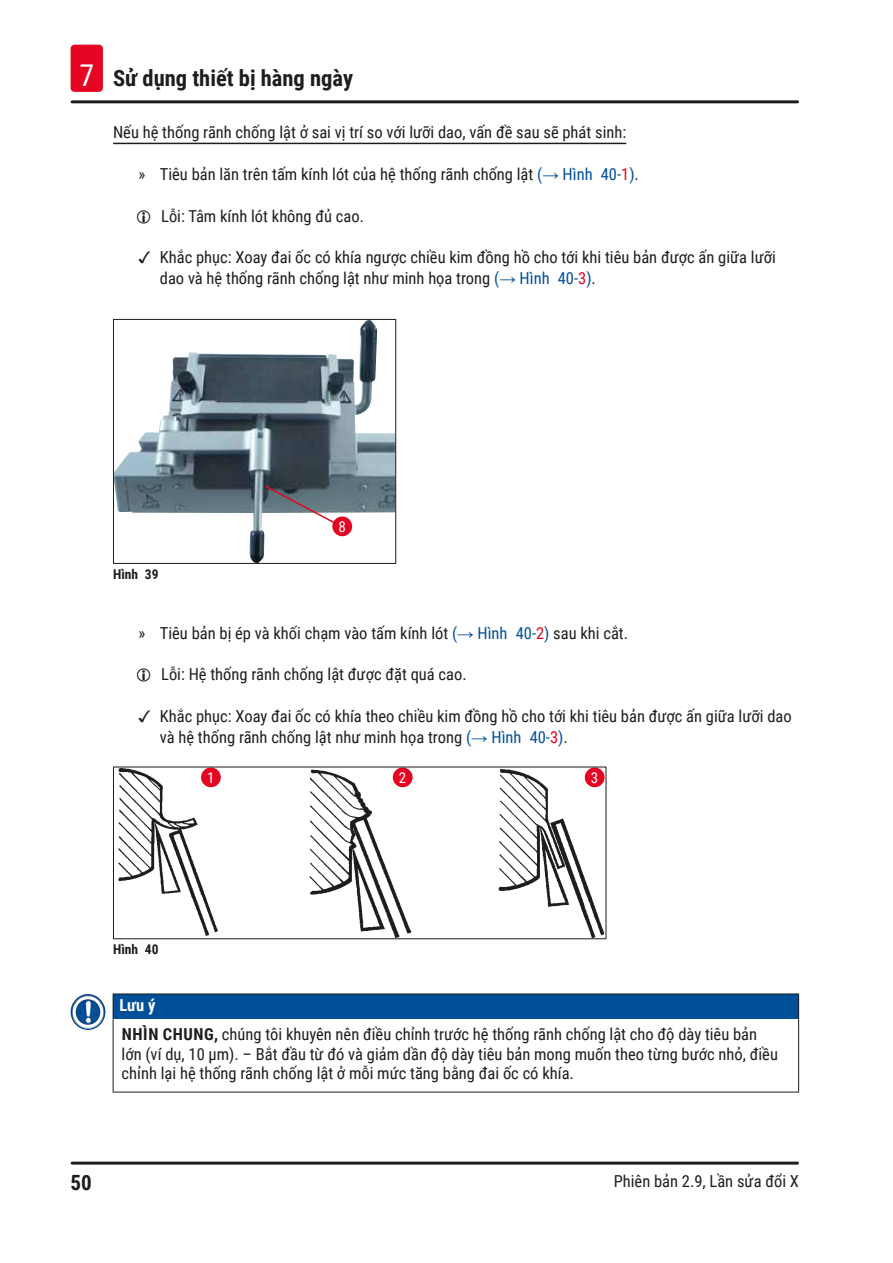
<style>
.page{position:relative;width:893px;height:1263px;background:#fff}
.page>*{position:absolute;margin:0;border:0;box-sizing:border-box;transform-origin:0 0}
.t1{font:700 22.5px "Roboto Condensed";color:#1d1d1b}
.t2{font:700 21px "Roboto Condensed";color:#1d1d1b}
.Source_of_danger{font:16.5px/20.9px "Roboto Condensed";color:#1d1d1b}
.I_Topic{font:16.5px "Roboto Condensed";color:#1d1d1b}
.Signalword__no_use_a{font:700 16.5px "Roboto Condensed";color:#fff}
.t3{font:15px "Roboto Condensed";color:#fff}
.t4{font:700 13.5px "Roboto Condensed";color:#1d1d1b}
.s1{font-weight:400;font-size:30px;color:#fff}
.s2{color:#005099}
.s3{font-family:"Arial";color:#005099}
.s4{color:#e40522}
.s5{font-weight:700}
</style>
<div class="page">
<hr style="left:72px;top:1161px;width:725px;height:3px;background:#1d1d1b">
<hr style="left:72px;top:100px;width:725px;height:3px;background:#1d1d1b">
<div style="left:71px;top:45px;width:32px;height:47px;background:#e40522;border-radius:4px"></div>
<hr style="left:113px;top:143px;width:513px;height:1px;background:#1d1d1b">
<img style="left:115px;top:321px;width:279px;height:241px">
<svg style="left:264px;top:484px;width:72px;height:40px"></svg>
<div style="left:332px;top:516px;width:20px;height:20px;background:#e40522;border-radius:50%"></div>
<div style="left:113px;top:319px;width:283px;height:245px;border:1px solid #1d1d1b"></div>
<img style="left:118px;top:769px;width:103px;height:167px">
<img style="left:498px;top:769px;width:106px;height:168px">
<img style="left:309px;top:769px;width:104px;height:168px">
<div style="left:201px;top:767px;width:20px;height:20px;background:#e40522;border-radius:50%"></div>
<div style="left:393px;top:767px;width:20px;height:20px;background:#e40522;border-radius:50%"></div>
<div style="left:585px;top:767px;width:20px;height:20px;background:#e40522;border-radius:50%"></div>
<div style="left:113px;top:994px;width:686px;height:25px;background:#005099"></div>
<svg style="left:113px;top:994px;width:1px;height:25px"></svg>
<hr style="left:113px;top:1019px;width:1px;height:73px;background:#1d1d1b">
<hr style="left:798px;top:1019px;width:1px;height:73px;background:#1d1d1b">
<hr style="left:113px;top:1092px;width:686px;height:1px;background:#1d1d1b">
<hr style="left:113px;top:993px;width:686px;height:1px;background:#1d1d1b">
<svg style="left:798px;top:994px;width:1px;height:25px"></svg>
<img style="left:71px;top:994px;width:26px;height:36px">
<h1 class="t1" style="left:79px;top:63px;width:275px"><span class="s1">7</span> Sử dụng thiết bị hàng ngày</h1>
<p class="I_Topic" style="left:113px;top:121px;width:515px">Nếu hệ thống rãnh chống lật ở sai vị trí so với lưỡi dao, vấn đề sau sẽ phát sinh:</p>
<p class="Source_of_danger" style="left:139px;top:163px;width:502px">» Tiêu bản lăn trên tấm kính lót của hệ thống rãnh chống lật <span class="s2">(</span><span class="s3">→</span> <span class="s2">Hình 40‑</span><span class="s4">1</span><span class="s2">)</span>.</p>
<p class="Source_of_danger" style="left:161px;top:205px;width:204px">Lỗi: Tâm kính lót không đủ cao.</p>
<p class="Source_of_danger" style="left:160px;top:246px;width:617px">Khắc phục: Xoay đai ốc có khía ngược chiều kim đồng hồ cho tới khi tiêu bản được ấn giữa lưỡi dao và hệ thống rãnh chống lật như minh họa trong <span class="s2">(</span><span class="s3">→</span> <span class="s2">Hình 40‑</span><span class="s4">3</span><span class="s2">)</span>.</p>
<p class="t4" style="left:113px;top:564px;width:47px">Hình 39</p>
<p class="t3" style="left:338px;top:516px;width:9px">8</p>
<p class="Source_of_danger" style="left:139px;top:622px;width:491px">» Tiêu bản bị ép và khối chạm vào tấm kính lót <span class="s2">(</span><span class="s3">→</span> <span class="s2">Hình 40‑</span><span class="s4">2</span><span class="s2">)</span> sau khi cắt.</p>
<p class="Source_of_danger" style="left:161px;top:663px;width:307px">Lỗi: Hệ thống rãnh chống lật được đặt quá cao.</p>
<p class="Source_of_danger" style="left:160px;top:705px;width:633px">Khắc phục: Xoay đai ốc có khía theo chiều kim đồng hồ cho tới khi tiêu bản được ấn giữa lưỡi dao và hệ thống rãnh chống lật như minh họa trong <span class="s2">(</span><span class="s3">→</span> <span class="s2">Hình 40‑</span><span class="s4">3</span><span class="s2">)</span>.</p>
<p class="t3" style="left:207px;top:767px;width:9px">1</p>
<p class="t3" style="left:399px;top:767px;width:9px">2</p>
<p class="t3" style="left:591px;top:767px;width:9px">3</p>
<p class="t4" style="left:113px;top:940px;width:47px">Hình 40</p>
<p class="Signalword__no_use_a" style="left:119px;top:993px;width:37px">Lưu ý</p>
<p class="Source_of_danger" style="left:122px;top:1023px;width:658px;line-height:19.8px"><span class="s5">NHÌN CHUNG,</span> chúng tôi khuyên nên điều chỉnh trước hệ thống rãnh chống lật cho độ dày tiêu bản lớn (ví dụ, 10 µm). – Bắt đầu từ đó và giảm dần độ dày tiêu bản mong muốn theo từng bước nhỏ, điều chỉnh lại hệ thống rãnh chống lật ở mỗi mức tăng bằng đai ốc có khía.</p>
<p class="t2" style="left:71px;top:1168px;width:23px">50</p>
<p class="Source_of_danger" style="left:614px;top:1170px;width:187px">Phiên bản 2.9, Lần sửa đổi X</p>
</div>
